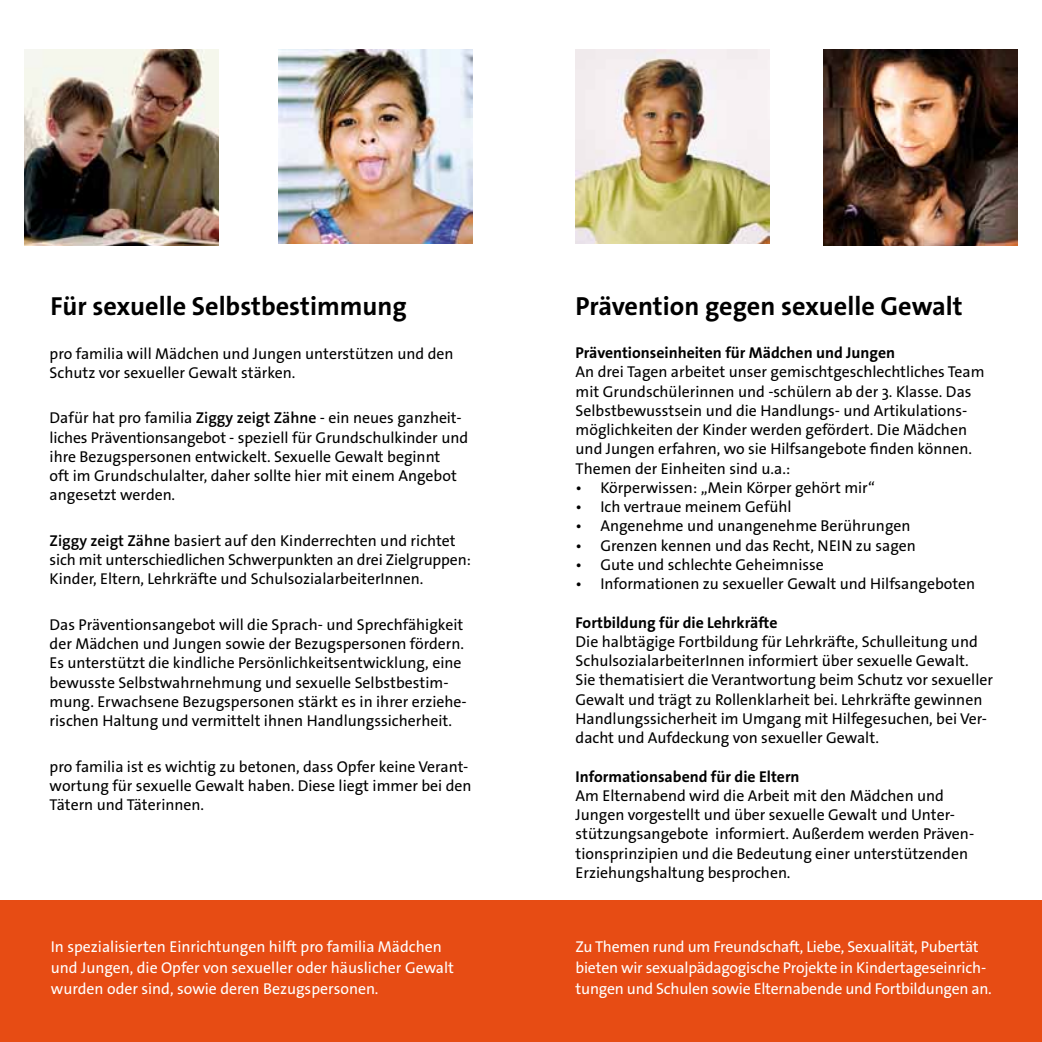
<style>
.page{position:relative;width:1042px;height:1042px;background:#fff}
.page>*{position:absolute;margin:0;border:0;box-sizing:border-box;transform-origin:0 0}
.t1{font:700 26.25px "The Sans Os F";color:#000}
.t2{font:15.75px/19.2px "The Sans Os F";color:#000}
.t3{font:15.75px/21px "The Sans Os F";letter-spacing:-.015em;color:#fff}
.t4{font:700 15.75px "The Sans Os F";color:#000}
.s1{font-weight:600}
</style>
<div class="page">
<div style="left:0;top:900px;width:1042px;height:142px;background:#e74c14"></div>
<img style="left:25px;top:50px;width:194px;height:196px">
<img style="left:278px;top:50px;width:194px;height:194px">
<img style="left:823px;top:50px;width:194px;height:195px">
<img style="left:575px;top:50px;width:194px;height:194px">
<h1 class="t1" style="left:50px;top:289px;width:358px">Für sexuelle Selbstbestimmung</h1>
<h1 class="t1" style="left:575px;top:289px;width:389px">Prävention gegen sexuelle Gewalt</h1>
<p class="t2" style="left:50px;top:344px;width:405px">pro familia will Mädchen und Jungen unterstützen und den<br>Schutz vor sexueller Gewalt stärken.</p>
<p class="t2" style="left:50px;top:409px;width:420px">Dafür hat pro familia <span class="s1">Ziggy zeigt Zähne</span> - ein neues ganzheit&shy;liches Präventionsangebot - speziell für Grundschulkinder und ihre Bezugspersonen entwickelt. Sexuelle Gewalt beginnt<br>oft im Grundschulalter, daher sollte hier mit einem Angebot angesetzt werden.</p>
<p class="t2" style="left:50px;top:531px;width:423px"><span class="s1">Ziggy zeigt Zähne</span> basiert auf den Kinderrechten und richtet sich mit unterschiedlichen Schwerpunkten an drei Zielgruppen:<br>Kinder, Eltern, Lehrkräfte und SchulsozialarbeiterInnen.</p>
<p class="t2" style="left:50px;top:615px;width:419px">Das Präventionsangebot will die Sprach- und Sprechfähigkeit der Mädchen und Jungen sowie der Bezugspersonen fördern.<br>Es unterstützt die kindliche Persönlichkeitsentwicklung, eine bewusste Selbstwahrnehmung und sexuelle Selbstbestim&shy;mung. Erwachsene Bezugspersonen stärkt es in ihrer erziehe&shy;rischen Haltung und vermittelt ihnen Handlungssicherheit.</p>
<p class="t2" style="left:50px;top:757px;width:423px">pro familia ist es wichtig zu betonen, dass Opfer keine Verant&shy;wortung für sexuelle Gewalt haben. Diese liegt immer bei den<br>Tätern und Täterinnen.</p>
<p class="t4" style="left:575px;top:343px;width:321px">Präventionseinheiten für Mädchen und Jungen</p>
<p class="t2" style="left:575px;top:363px;width:410px">An drei Tagen arbeitet unser gemischtgeschlechtliches Team mit Grundschülerinnen und -schülern ab der 3. Klasse. Das Selbstbewusstsein und die Handlungs- und Artikulations&shy;möglichkeiten der Kinder werden gefördert. Die Mädchen und Jungen erfahren, wo sie Hilfsangebote finden können.<br>Themen der Einheiten sind u.a.:</p>
<p class="t2" style="left:575px;top:478px;width:301px">• Körperwissen: „Mein Körper gehört mir“</p>
<p class="t2" style="left:575px;top:497px;width:218px">• Ich vertraue meinem Gefühl</p>
<p class="t2" style="left:575px;top:517px;width:336px">• Angenehme und unangenehme Berührungen</p>
<p class="t2" style="left:575px;top:536px;width:342px">• Grenzen kennen und das Recht, NEIN zu sagen</p>
<p class="t2" style="left:575px;top:555px;width:250px">• Gute und schlechte Geheimnisse</p>
<p class="t2" style="left:575px;top:574px;width:401px">• Informationen zu sexueller Gewalt und Hilfsangeboten</p>
<p class="t4" style="left:575px;top:612px;width:203px">Fortbildung für die Lehrkräfte</p>
<p class="t2" style="left:575px;top:632px;width:419px">Die halbtägige Fortbildung für Lehrkräfte, Schulleitung und SchulsozialarbeiterInnen informiert über sexuelle Gewalt.<br>Sie thematisiert die Verantwortung beim Schutz vor sexueller Gewalt und trägt zu Rollenklarheit bei. Lehrkräfte gewinnen Handlungssicherheit im Umgang mit Hilfegesuchen, bei Ver&shy;dacht und Aufdeckung von sexueller Gewalt.</p>
<p class="t4" style="left:575px;top:766px;width:225px">Informationsabend für die Eltern</p>
<p class="t2" style="left:575px;top:786px;width:400px">Am Elternabend wird die Arbeit mit den Mädchen und Jungen vorgestellt und über sexuelle Gewalt und Unter&shy;stützungsangebote informiert. Außerdem werden Präven&shy;tionsprinzipien und die Bedeutung einer unterstützenden Erziehungshaltung besprochen.</p>
<p class="t3" style="left:51px;top:936px;width:405px">In spezialisierten Einrichtungen hilft pro familia Mädchen und Jungen, die Opfer von sexueller oder häuslicher Gewalt wurden oder sind, sowie deren Bezugspersonen.</p>
<p class="t3" style="left:575px;top:936px;width:418px">Zu Themen rund um Freundschaft, Liebe, Sexualität, Pubertät bieten wir sexualpädagogische Projekte in Kindertageseinrich&shy;tungen und Schulen sowie Elternabende und Fortbildungen an.</p>
</div>
